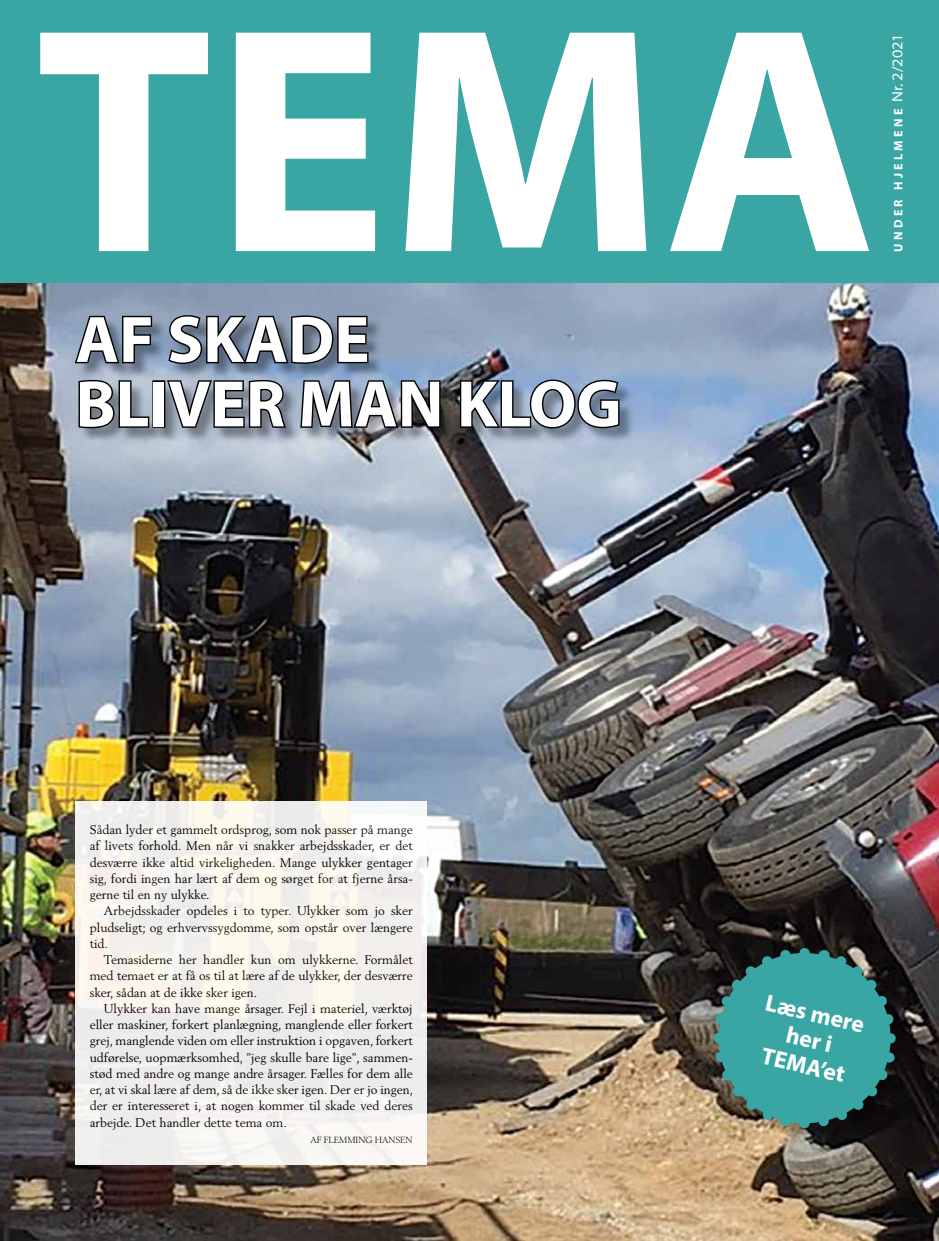
<style>
.page{position:relative;width:939px;height:1241px;background:#fff}
.page>*{position:absolute;margin:0;border:0;box-sizing:border-box;transform-origin:0 0}
.t1{font:323.75px "Myriad MM 700 600";color:#fff}
.t2{font:700 66.25px/64.4px "Myriad Pro";color:#fff}
.t3{font:700 23.75px/26.2px "Myriad Pro";color:#fff;text-align:center}
.t4{font:12.5px/16.2px "Berling";color:#000;text-align:justify}
.t5{font:12.25px "Myriad MM 700 600";letter-spacing:.27em;color:#fff}
.t6{font:9.38px "Berling Normal";color:#000}
.s1{font-family:"Myriad MM 400 700";font-size:15px}
</style>
<div class="page">
<img style="left:1px;top:282px;width:938px;height:958px">
<div style="left:76px;top:801px;width:351px;height:363px;background:#f2f0ec"></div>
<div style="left:1px;top:0;width:938px;height:282px;background:#39a6a4"></div>
<div style="left:716px;top:950px;width:195px;height:193px;background:#000;opacity:.35"></div>
<svg style="left:708px;top:942px;width:193px;height:191px;background:#387d79"></svg>
<div style="left:78px;top:317px;width:557px;height:127px;background:#000;opacity:.35"></div>
<svg style="left:73px;top:314px;width:81px;height:50px;background:#5a6778"></svg>
<svg style="left:166px;top:313px;width:204px;height:52px;background:#535f6f"></svg>
<svg style="left:77px;top:378px;width:74px;height:51px;background:#6c747e"></svg>
<div style="left:152px;top:380px;width:13px;height:48px;border:3px solid #000"></div>
<svg style="left:165px;top:378px;width:124px;height:52px;background:#656d77"></svg>
<svg style="left:299px;top:378px;width:143px;height:52px;background:#59606b"></svg>
<svg style="left:458px;top:378px;width:163px;height:52px;background:#5c697a"></svg>
<h1 class="t1" style="left:35px;top:-14px;width:843px">TEMA</h1>
<p class="t5" style="left:892px;top:252px;width:220px;rotate:-90deg">UNDER HJELMENE <span class="s1">Nr. 2/2021</span></p>
<h2 class="t2" style="left:76px;top:305px;width:548px">AF SKADE<br>BLIVER MAN KLOG</h2>
<p class="t4" style="left:90px;top:821px;width:325px">Sådan lyder et gammelt ordsprog, som nok passer på mange af livets forhold. Men når vi snakker arbejdsskader, er det desværre ikke altid virkeligheden. Mange ulykker gentager sig, fordi ingen har lært af dem og sørget for at fjerne årsa&shy;gerne til en ny ulykke.</p>
<p class="t4" style="left:90px;top:902px;width:325px;text-indent:14px">Arbejdsskader opdeles i to typer. Ulykker som jo sker pludseligt; og erhvervssygdomme, som opstår over længere tid.</p>
<p class="t4" style="left:90px;top:951px;width:325px;text-indent:14px">Temasiderne her handler kun om ulykkerne. Formålet med temaet er at få os til at lære af de ulykker, der desværre sker, sådan at de ikke sker igen.</p>
<p class="t4" style="left:90px;top:1000px;width:325px;text-indent:14px">Ulykker kan have mange årsager. Fejl i materiel, værktøj eller maskiner, forkert planlægning, manglende eller forkert grej, manglende viden om eller instruktion i opgaven, forkert udførelse, uopmærksomhed, ”jeg skulle bare lige”, sammen&shy;stød med andre og mange andre årsager. Fælles for dem alle er, at vi skal lære af dem, så de ikke sker igen. Der er jo ingen, der er interesseret i, at nogen kommer til skade ved deres arbejde. Det handler dette tema om.</p>
<p class="t6" style="left:311px;top:1134px;width:104px">AF FLEMMING HANSEN</p>
<h3 class="t3" style="left:769px;top:988px;width:102px;rotate:13deg">Læs mere her i<br>TEMA’et</h3>
</div>
